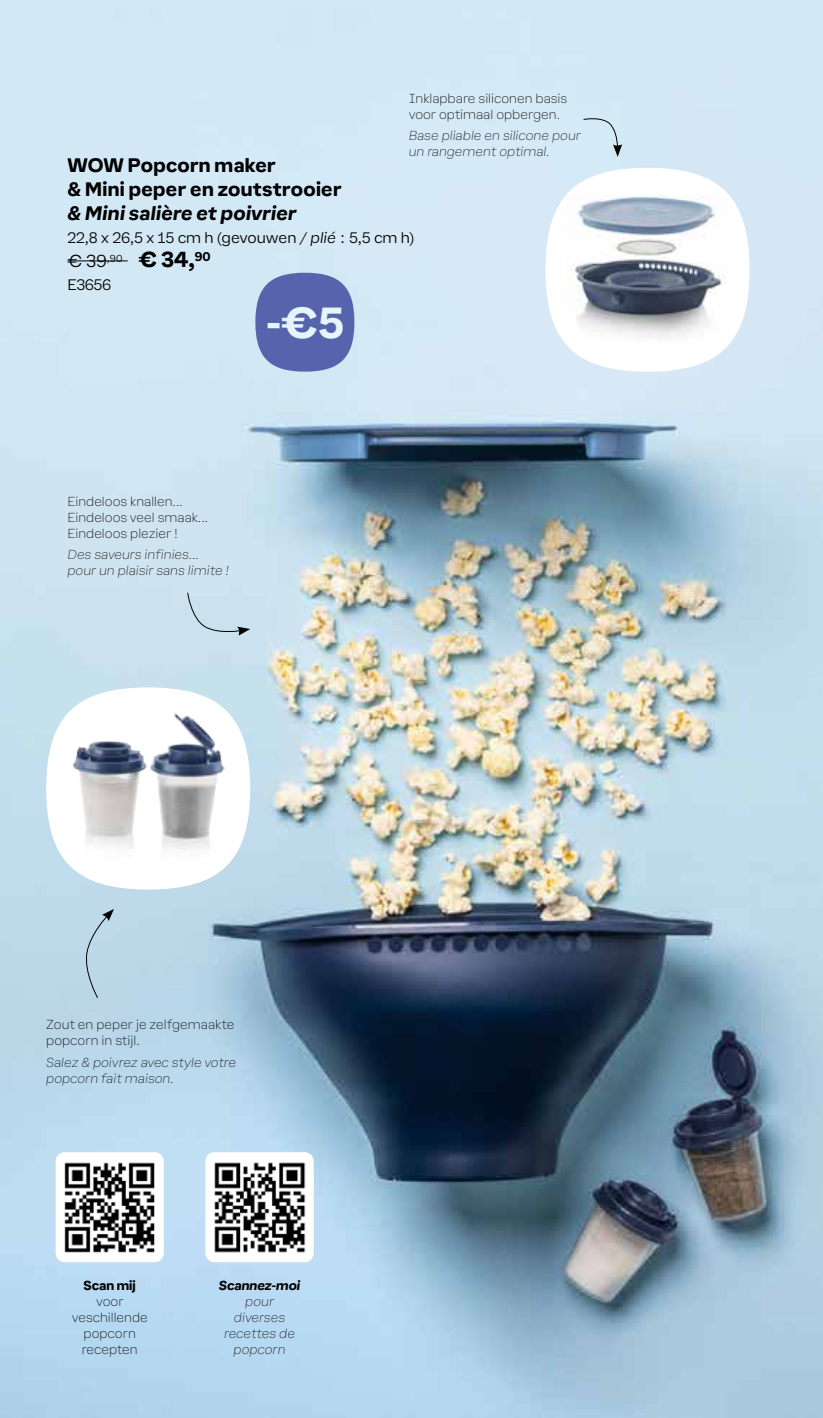
<style>
.page{position:relative;width:823px;height:1418px;background:#fff}
.page>*{position:absolute;margin:0;border:0;box-sizing:border-box;transform-origin:0 0}
.t1{font:700 40px "Earl Sans";color:#e6f4fc}
.t2{font:700 20px "Earl Sans";color:#000}
.t3{font:700 18px/24px "Earl Sans";letter-spacing:.015em;color:#000}
.t4{font:italic 700 18px "Earl Sans";letter-spacing:.015em;color:#000}
.t5{font:300 14px "Earl Sans";color:#000}
.t6{font:100 12px/16px "Earl Sans";color:#000}
.t7{font:italic 100 12px/16px "Earl Sans";color:#000}
.t8{font:italic 700 12px "Earl Sans";color:#000}
.t9{font:700 12px "Earl Sans";color:#000}
.s1{font-style:italic}
.s2{font-weight:300;font-size:16px}
</style>
<div class="page">
<img style="left:1px;top:0;width:821px;height:1417px">
<div style="left:545px;top:168px;width:204px;height:203px;background:#fff;border-radius:50%"></div>
<img style="left:0;top:0;width:1px;height:1417px">
<div style="left:56px;top:1152px;width:108px;height:110px;background:#fff;border-radius:9px"></div>
<div style="left:205px;top:1152px;width:108px;height:110px;background:#fff;border-radius:9px"></div>
<img style="left:214px;top:1162px;width:92px;height:91px">
<img style="left:567px;top:196px;width:158px;height:146px">
<svg style="left:46px;top:687px;width:204px;height:202px"></svg>
<img style="left:149px;top:712px;width:51px;height:83px">
<div style="left:255px;top:273px;width:99px;height:98px;background:#5564ac;border-radius:50%"></div>
<svg style="left:582px;top:116px;width:39px;height:41px;background:#c6dbe7"></svg>
<svg style="left:186px;top:592px;width:64px;height:44px;background:#c2d7e3"></svg>
<svg style="left:83px;top:909px;width:31px;height:89px;background:#b3ccdc"></svg>
<hr style="left:67px;top:260px;width:61px;height:1px;background:#000">
<img style="left:64px;top:1162px;width:91px;height:91px">
<p class="t6" style="left:408px;top:89px;width:160px">Inklapbare siliconen basis voor optimaal opbergen.</p>
<p class="t7" style="left:408px;top:127px;width:174px">Base pliable en silicone pour un rangement optimal.</p>
<h3 class="t3" style="left:67px;top:151px;width:275px">WOW Popcorn maker<br>&amp; Mini peper en zoutstrooier</h3>
<h3 class="t4" style="left:67px;top:197px;width:230px">&amp; Mini salière et poivrier</h3>
<p class="t5" style="left:67px;top:227px;width:348px">22,8 x 26,5 x 15 cm h (gevouwen / <span class="s1">plié</span> : 5,5 cm h)</p>
<h2 class="t2" style="left:67px;top:242px;width:145px"><span class="s2">€ 39</span><sup>,90</sup> € 34,<sup>90</sup></h2>
<p class="t5" style="left:67px;top:273px;width:45px">E3656</p>
<h1 class="t1" style="left:266px;top:288px;width:79px">-€5</h1>
<p class="t6" style="left:67px;top:492px;width:142px">Eindeloos knallen...<br>Eindeloos veel smaak...<br>Eindeloos plezier !</p>
<p class="t7" style="left:67px;top:546px;width:163px">Des saveurs infinies… pour un plaisir sans limite !</p>
<p class="t6" style="left:46px;top:1015px;width:189px">Zout en peper je zelfgemaakte popcorn in stijl.</p>
<p class="t7" style="left:46px;top:1053px;width:191px">Salez &amp; poivrez avec style votre popcorn fait maison.</p>
<p class="t9" style="left:84px;top:1275px;width:54px">Scan mij</p>
<p class="t6" style="left:72px;top:1292px;width:77px;text-align:center">voor veschillende popcorn recepten</p>
<p class="t8" style="left:219px;top:1275px;width:83px">Scannez-moi</p>
<p class="t7" style="left:224px;top:1292px;width:72px;text-align:center">pour diverses recettes de popcorn</p>
</div>
